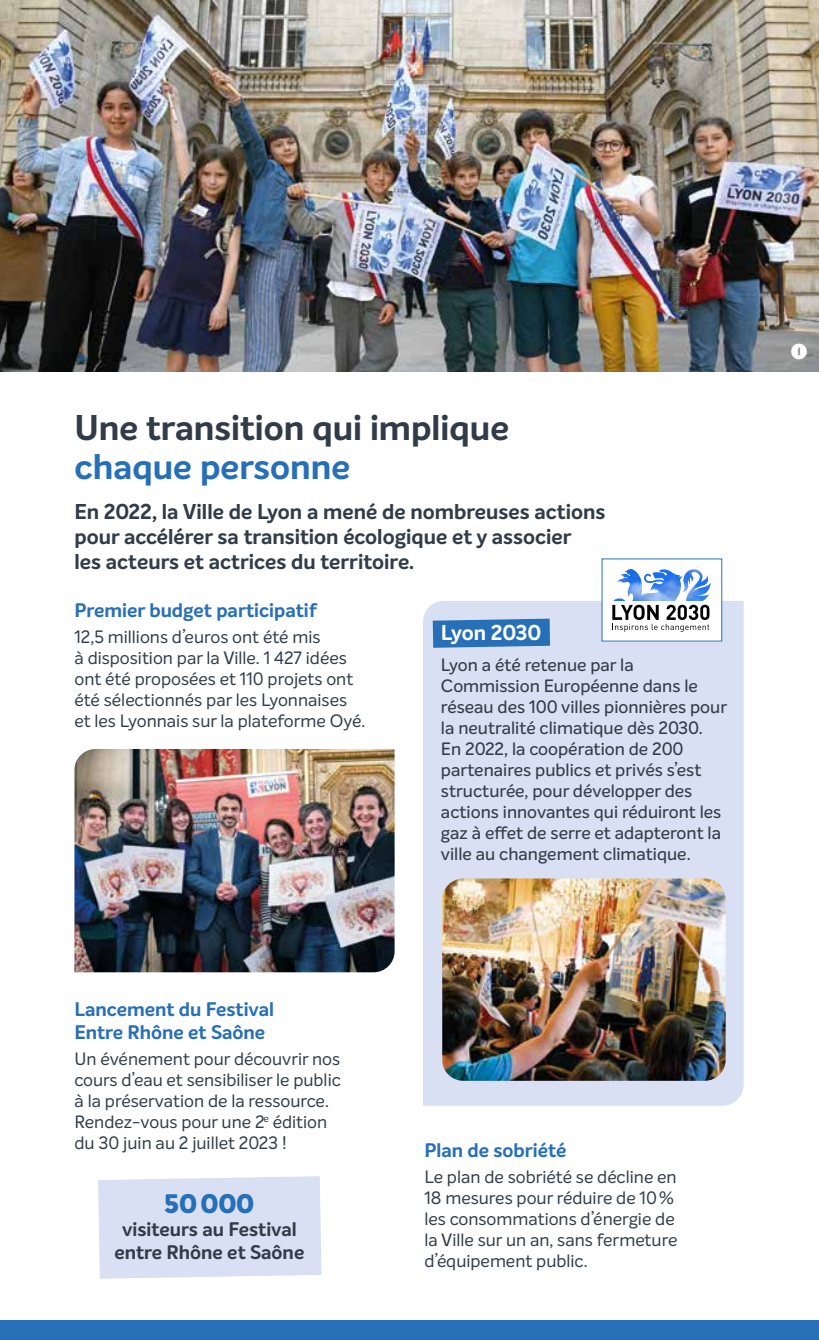
<style>
.page{position:relative;width:819px;height:1340px;background:#fff}
.page>*{position:absolute;margin:0;border:0;box-sizing:border-box;transform-origin:0 0}
.t1{font:700 35px "Intelo";color:#313c48}
.t2{font:700 35px "Intelo";color:#2770b7}
.t3{font:800 26.25px "Intelo";letter-spacing:-.005em;color:#2770b7}
.t4{font:700 21px/25.2px "Intelo Alt";color:#313c48}
.t5{font:700 21px "Intelo";letter-spacing:-.01em;color:#fff}
.t6{font:700 21px "Tomica";color:#fff}
.t7{font:700 19.25px/23.1px "Intelo";color:#2770b7}
.t8{font:700 19.25px/23.1px "Intelo";color:#313c48;text-align:center}
.t9{font:17.5px/21px "Intelo";color:#313c48}
.t10{font:500 17.5px/21px "Intelo";color:#313c48}
</style>
<div class="page">
<div style="left:98px;top:1176px;width:223px;height:102px;background:#dae0f3"></div>
<img style="left:0;top:0;width:819px;height:371px">
<img style="left:74px;top:749px;width:320px;height:223px">
<div style="left:423px;top:601px;width:320px;height:504px;background:#dae0f3"></div>
<img style="left:442px;top:878px;width:283px;height:202px">
<div style="left:602px;top:559px;width:119px;height:82px;background:#fff"></div>
<img style="left:613px;top:569px;width:97px;height:32px">
<svg style="left:612px;top:604px;width:97px;height:28px"></svg>
<div style="left:0;top:1320px;width:819px;height:19px;background:#2770b7"></div>
<svg style="left:432px;top:618px;width:118px;height:30px;background:#397bbd"></svg>
<h1 class="t1" style="left:74px;top:406px;width:436px">Une transition qui implique</h1>
<h1 class="t2" style="left:74px;top:444px;width:277px">chaque personne</h1>
<p class="t4" style="left:74px;top:499px;width:532px">En 2022, la Ville de Lyon a mené de nombreuses actions pour accélérer sa transition écologique et y associer<br>les acteurs et actrices du territoire.</p>
<p class="t7" style="left:74px;top:599px;width:244px">Premier budget participatif</p>
<p class="t9" style="left:74px;top:626px;width:292px">12,5 millions d’euros ont été mis<br>à disposition par la Ville. 1 427 idées ont été proposées et 110 projets ont été sélectionnés par les Lyonnaises et les Lyonnais sur la plateforme Oyé.</p>
<p class="t7" style="left:74px;top:998px;width:201px">Lancement du Festival<br>Entre Rhône et Saône</p>
<p class="t9" style="left:74px;top:1048px;width:268px">Un événement pour découvrir nos cours d’eau et sensibiliser le public à la préservation de la ressource.<br>Rendez-vous pour une 2<sup>e</sup> édition du 30 juin au 2 juillet 2023 !</p>
<h2 class="t3" style="left:164px;top:1186px;width:92px">50000</h2>
<p class="t8" style="left:114px;top:1217px;width:191px">visiteurs au Festival entre Rhône et Saône</p>
<p class="t5" style="left:441px;top:619px;width:102px">Lyon 2030</p>
<p class="t10" style="left:441px;top:654px;width:288px">Lyon a été retenue par la Commission Européenne dans le réseau des 100 villes pionnières pour la neutralité climatique dès 2030.<br>En 2022, la coopération de 200 partenaires publics et privés s’est structurée, pour développer des actions innovantes qui réduiront les gaz à effet de serre et adapteront la ville au changement climatique.</p>
<p class="t7" style="left:424px;top:1139px;width:144px">Plan de sobriété</p>
<p class="t9" style="left:424px;top:1166px;width:254px">Le plan de sobriété se décline en<br>18 mesures pour réduire de 10% les consommations d’énergie de la Ville sur un an, sans fermeture d’équipement public.</p>
<p class="t6" style="left:790px;top:338px;width:19px">➊</p>
</div>
